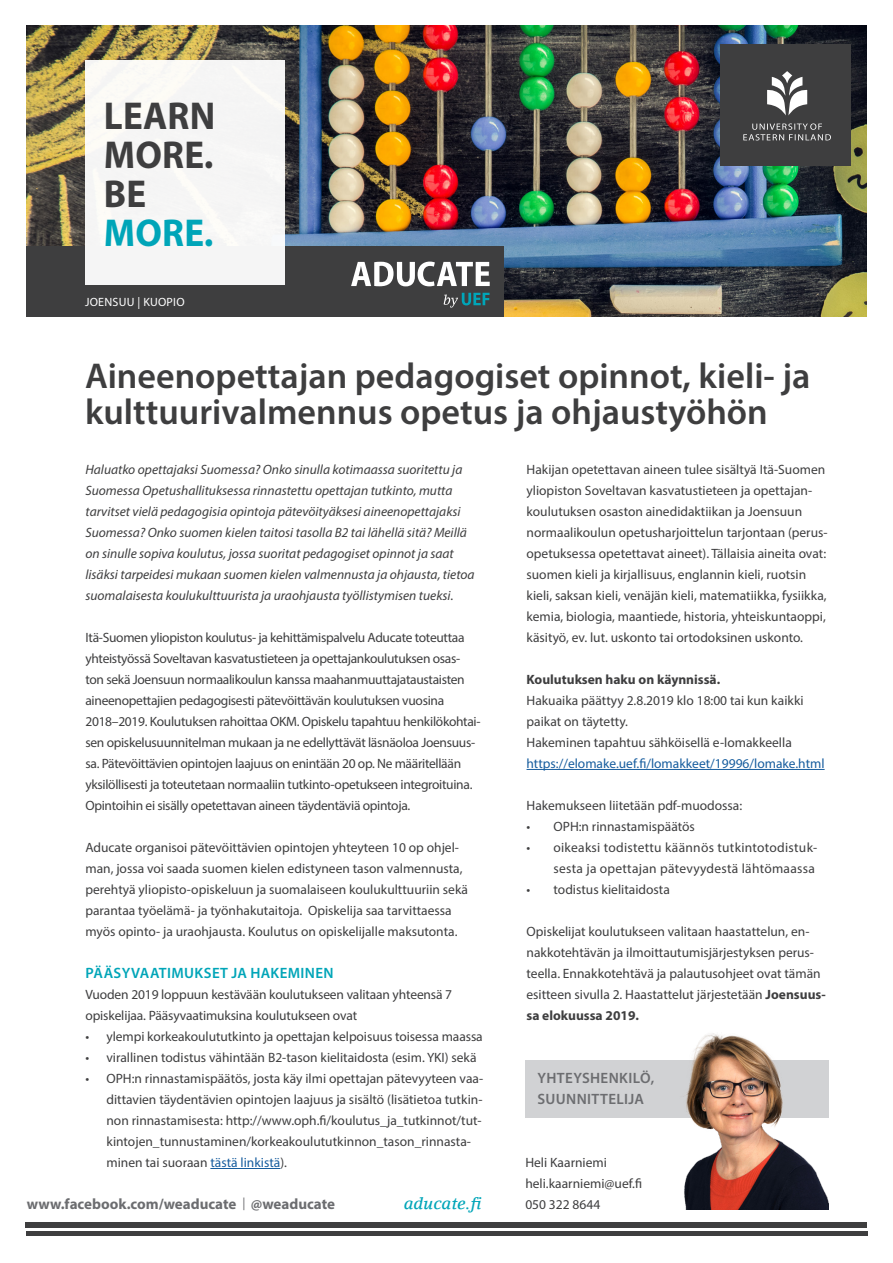
<style>
.page{position:relative;width:893px;height:1263px;background:#fff}
.page>*{position:absolute;margin:0;border:0;box-sizing:border-box;transform-origin:0 0}
.t1{font:700 39px/39px "Myriad Pro";letter-spacing:.005em;color:#3e3e3f;text-align:justify;scale:.95 1}
.t2{font:700 39px "Myriad Pro";color:#00a5b8;scale:.95 1}
.Pääotsikko{font:600 36px/36px "Myriad Pro";color:#3e3e3f}
.Perusleipis{font:italic 500 16.5px "Lino Letter Std";color:#00a5b8}
.t3{font:700 15px "Myriad Pro";color:#6c6d70}
.t4{font:600 15px/21px "Myriad Pro";letter-spacing:.025em;color:#6c6d70}
.Tekstiotsikko{font:600 15px "Myriad Pro";letter-spacing:.025em;color:#00a5b8}
.Perusleipis-2{font:13.5px/21px "Myriad Pro";color:#3e3e3f}
.Perusleipis-3{font:13.5px/21px "Myriad Pro";letter-spacing:-.025em;color:#3e3e3f}
.Perusleipis-4{font:italic 13.5px/21px "Myriad Pro";color:#3e3e3f}
.Perusleipis-5{font:13.5px/21px "Myriad Pro";color:#175d9e}
.Perusleipis-6{font:13.5px/21px "Myriad Pro";letter-spacing:.02em;color:#3e3e3f;text-align:right}
.Perusleipis-7{font:700 13.5px "Myriad Pro";color:#3e3e3f}
.t5{font:12px "Myriad Pro";letter-spacing:.02em;color:#fff}
.s1{color:#175d9e}
.s2{color:#3e3e3f}
.s3{font-weight:700}
.s4{font-weight:400;font-size:12.6px}
</style>
<div class="page">
<img style="left:26px;top:25px;width:841px;height:292px">
<div style="left:26px;top:1222px;width:841px;height:6px;background:#3e3e3f"></div>
<hr style="left:26px;top:1232px;width:841px;height:4px;background:#3e3e3f">
<div style="left:721px;top:44px;width:130px;height:121px;background:#3e3e3f"></div>
<svg style="left:767px;top:71px;width:40px;height:45px"></svg>
<svg style="left:743px;top:123px;width:88px;height:17px"></svg>
<div style="left:26px;top:247px;width:478px;height:70px;background:#3e3e3f"></div>
<div style="left:85px;top:60px;width:200px;height:225px;background:#f5f5f5"></div>
<svg style="left:351px;top:262px;width:139px;height:24px"></svg>
<svg style="left:444px;top:293px;width:46px;height:15px"></svg>
<div style="left:526px;top:1060px;width:303px;height:57px;background:#d1d2d4"></div>
<hr style="left:210px;top:1168px;width:70px;height:1px;background:#175d9e">
<hr style="left:526px;top:769px;width:299px;height:1px;background:#175d9e">
<img style="left:655px;top:1033px;width:173px;height:177px">
<h1 class="t1" style="left:104px;top:95px;width:119px">LEARN MORE.<br>BE</h1>
<h1 class="t2" style="left:104px;top:207px;width:117px">MORE.</h1>
<p class="t5" style="left:85px;top:294px;width:101px">JOENSUU | KUOPIO</p>
<p class="Pääotsikko" style="left:85px;top:357px;width:727px">Aineenopettajan pedagogiset opinnot, kieli- ja kulttuurivalmennus opetus ja ohjaustyöhön</p>
<p class="Perusleipis-4" style="left:85px;top:459px;width:391px">Haluatko opettajaksi Suomessa? Onko sinulla kotimaassa suoritettu ja Suomessa Opetushallituksessa rinnastettu opettajan tutkinto, mutta tarvitset vielä pedagogisia opintoja pätevöityäksesi aineenopettajaksi Suomessa? Onko suomen kielen taitosi tasolla B2 tai lähellä sitä? Meillä on sinulle sopiva koulutus, jossa suoritat pedagogiset opinnot ja saat lisäksi tarpeidesi mukaan suomen kielen valmennusta ja ohjausta, tietoa suomalaisesta koulukulttuurista ja uraohjausta työllistymisen tueksi.</p>
<p class="Perusleipis-3" style="left:85px;top:627px;width:397px">Itä-Suomen yliopiston koulutus- ja kehittämispalvelu Aducate toteuttaa yhteistyössä Soveltavan kasvatustieteen ja opettajankoulutuksen osas&shy;ton sekä Joensuun normaalikoulun kanssa maahanmuuttajataustaisten aineenopettajien pedagogisesti pätevöittävän koulutuksen vuosina 2018–2019. Koulutuksen rahoittaa OKM. Opiskelu tapahtuu henkilökohtai&shy;sen opiskelusuunnitelman mukaan ja ne edellyttävät läsnäoloa Joensuus&shy;sa. Pätevöittävien opintojen laajuus on enintään 20 op. Ne määritellään yksilöllisesti ja toteutetaan normaaliin tutkinto-opetukseen integroituina.<br>Opintoihin ei sisälly opetettavan aineen täydentäviä opintoja.</p>
<p class="Perusleipis-2" style="left:85px;top:837px;width:384px">Aducate organisoi pätevöittävien opintojen yhteyteen 10 op ohjel&shy;man, jossa voi saada suomen kielen edistyneen tason valmennusta, perehtyä yliopisto-opiskeluun ja suomalaiseen koulukulttuuriin sekä parantaa työelämä- ja työnhakutaitoja. Opiskelija saa tarvittaessa myös opinto- ja uraohjausta. Koulutus on opiskelijalle maksutonta.</p>
<p class="Tekstiotsikko" style="left:86px;top:963px;width:250px">PÄÄSYVAATIMUKSET JA HAKEMINEN</p>
<p class="Perusleipis-2" style="left:85px;top:984px;width:368px">Vuoden 2019 loppuun kestävään koulutukseen valitaan yhteensä 7 opiskelijaa. Pääsyvaatimuksina koulutukseen ovat</p>
<p class="Perusleipis-2" style="left:85px;top:1026px;width:399px">• ylempi korkeakoulututkinto ja opettajan kelpoisuus toisessa maassa</p>
<p class="Perusleipis-2" style="left:85px;top:1047px;width:393px">• virallinen todistus vähintään B2-tason kielitaidosta (esim. YKI) sekä</p>
<p class="Perusleipis-2" style="left:106px;top:1068px;width:378px;text-indent:-21px">• OPH:n rinnastamispäätös, josta käy ilmi opettajan pätevyyteen vaa&shy;dittavien täydentävien opintojen laajuus ja sisältö (lisätietoa tutkin&shy;non rinnastamisesta: http://www.oph.fi/koulutus_ja_tutkinnot/tut&shy;kintojen_tunnustaminen/korkeakoulututkinnon_tason_rinnasta&shy;minen tai suoraan <span class="s1">tästä linkistä</span>).</p>
<p class="Perusleipis" style="left:404px;top:1193px;width:82px">aducate.fi</p>
<p class="Perusleipis-2" style="left:526px;top:459px;width:303px">Hakijan opetettavan aineen tulee sisältyä Itä-Suomen yliopiston Soveltavan kasvatustieteen ja opettajan&shy;koulutuksen osaston ainedidaktiikan ja Joensuun normaalikoulun opetusharjoittelun tarjontaan (perus&shy;opetuksessa opetettavat aineet). Tällaisia aineita ovat: suomen kieli ja kirjallisuus, englannin kieli, ruotsin kieli, saksan kieli, venäjän kieli, matematiikka, fysiikka, kemia, biologia, maantiede, historia, yhteiskuntaoppi, käsityö, ev. lut. uskonto tai ortodoksinen uskonto.</p>
<p class="Perusleipis-7" style="left:526px;top:671px;width:195px">Koulutuksen haku on käynnissä.</p>
<p class="Perusleipis-2" style="left:526px;top:690px;width:279px">Hakuaika päättyy 2.8.2019 klo 18:00 tai kun kaikki paikat on täytetty.</p>
<p class="Perusleipis-5" style="left:526px;top:732px;width:300px"><span class="s2">Hakeminen tapahtuu sähköisellä e-lomakkeella </span>https://elomake.uef.fi/lomakkeet/19996/lomake.html</p>
<p class="Perusleipis-2" style="left:526px;top:795px;width:217px">Hakemukseen liitetään pdf-muodossa:</p>
<p class="Perusleipis-2" style="left:526px;top:816px;width:170px">• OPH:n rinnastamispäätös</p>
<p class="Perusleipis-6" style="left:526px;top:837px;width:292px">• oikeaksi todistettu käännös tutkintotodistuk&shy;sesta ja opettajan pätevyydestä lähtömaassa</p>
<p class="Perusleipis-2" style="left:526px;top:879px;width:145px">• todistus kielitaidosta</p>
<p class="Perusleipis-2" style="left:526px;top:921px;width:301px">Opiskelijat koulutukseen valitaan haastattelun, en&shy;nakkotehtävän ja ilmoittautumisjärjestyksen perus&shy;teella. Ennakkotehtävä ja palautusohjeet ovat tämän esitteen sivulla 2. Haastattelut järjestetään <span class="s3">Joensuus&shy;sa elokuussa 2019.</span></p>
<p class="t4" style="left:537px;top:1067px;width:118px">YHTEYSHENKILÖ,<br>SUUNNITTELIJA</p>
<p class="Perusleipis-2" style="left:525px;top:1152px;width:83px">Heli Kaarniemi</p>
<p class="Perusleipis-2" style="left:525px;top:1173px;width:118px">heli.kaarniemi@uef.fi</p>
<p class="Perusleipis-2" style="left:525px;top:1194px;width:76px">050 322 8644</p>
<p class="t3" style="left:27px;top:1194px;width:310px">www.facebook.com/weaducate <span class="s4">|</span> @weaducate</p>
</div>
